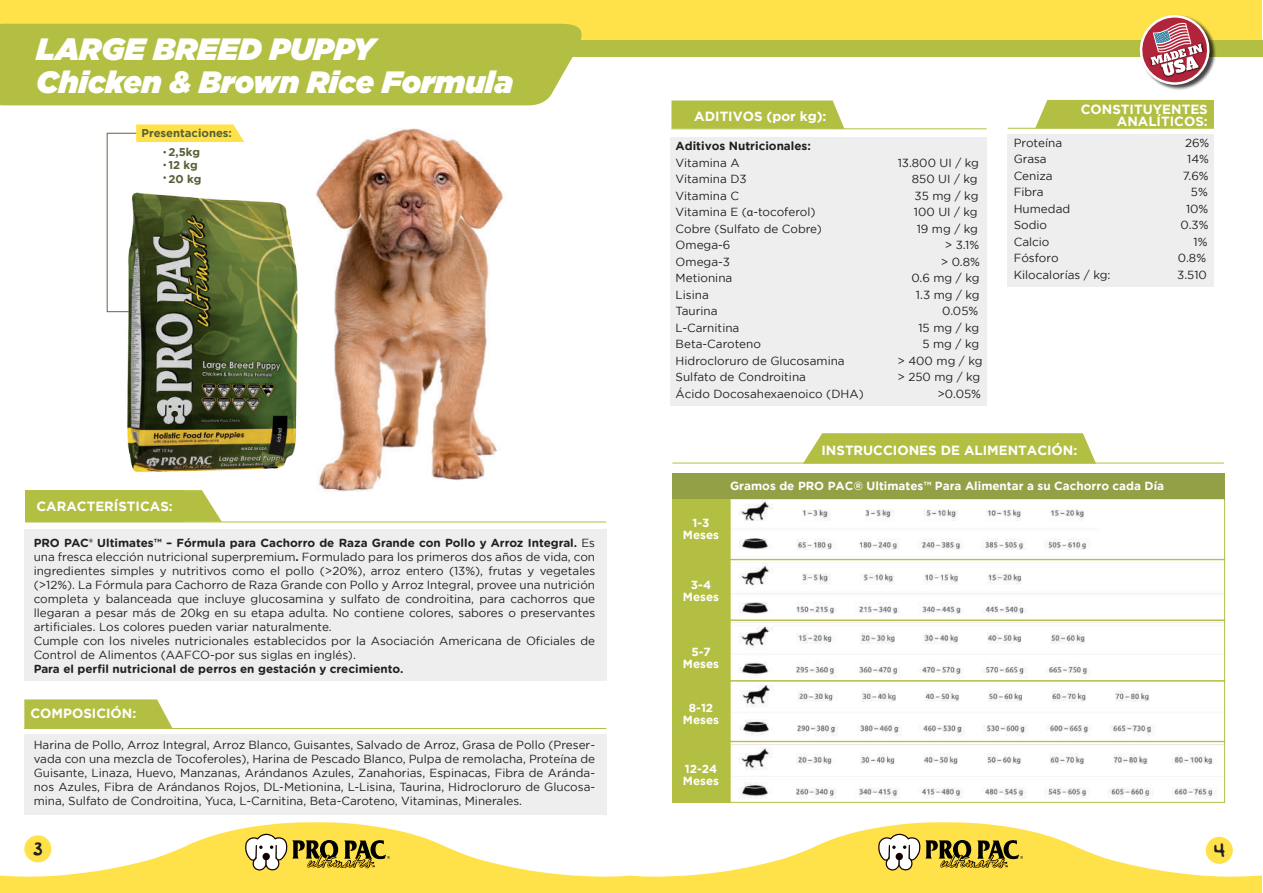
<style>
.page{position:relative;width:1263px;height:893px;background:#fff}
.page>*{position:absolute;margin:0;border:0;box-sizing:border-box;transform-origin:0 0}
.t1{font:italic 900 30.9px/33px "Gotham";color:#fff}
.t2{font:17.7px "Simpsonfont";color:#231f20}
.t3{font:700 13.35px/12px "Gotham";color:#fff;text-align:right}
.t4{font:11.7px/14.1px "Gotham";color:#231f20;text-align:justify}
.t5{font:700 11.7px "Gotham Rounded";color:#231f20}
.t6{font:700 11.7px/11.7px "Gotham";color:#fff;text-align:center}
.t7{font:700 11.7px "Gotham";color:#231f20}
.t8{font:700 11.25px/18.5px "Gotham";color:#586036;text-align:center}
.s1{font-family:"Gotham";font-weight:400}
.s2{font-family:"Gotham Rounded";font-weight:700}
.s3{font-family:"Myriad Pro"}
</style>
<div class="page">
<svg style="left:183px;top:490px;width:39px;height:32px"></svg>
<div style="left:25px;top:490px;width:158px;height:32px;background:#b3bf43"></div>
<div style="left:1035px;top:100px;width:179px;height:28px;background:#b3bf43"></div>
<hr style="left:1008px;top:128px;width:206px;height:1px;background:#b3bf43">
<img style="left:254px;top:105px;width:280px;height:387px">
<div style="left:24px;top:734px;width:582px;height:81px;background:#eee"></div>
<div style="left:0;top:0;width:1261px;height:47px;background:#ffe249"></div>
<div style="left:554px;top:41px;width:709px;height:16px;background:#b3bf43"></div>
<div style="left:0;top:24px;width:590px;height:81px;background:#b3bf43"></div>
<div style="left:24px;top:529px;width:582px;height:151px;background:#eee"></div>
<img style="left:739px;top:501px;width:349px;height:49px">
<img style="left:732px;top:563px;width:491px;height:173px">
<img style="left:729px;top:744px;width:494px;height:59px">
<div style="left:730px;top:559px;width:495px;height:62px;border:1px solid #b3bf43"></div>
<div style="left:730px;top:620px;width:495px;height:61px;border:1px solid #b3bf43"></div>
<div style="left:730px;top:680px;width:495px;height:62px;border:1px solid #b3bf43"></div>
<div style="left:730px;top:741px;width:495px;height:62px;border:1px solid #b3bf43"></div>
<div style="left:672px;top:499px;width:58px;height:303px;background:#b3bf43"></div>
<div style="left:672px;top:473px;width:552px;height:26px;background:#94a046"></div>
<svg style="left:24px;top:699px;width:149px;height:29px;background:#b8c350"></svg>
<hr style="left:24px;top:728px;width:582px;height:1px;background:#b3bf43">
<div style="left:1008px;top:135px;width:206px;height:152px;background:#eee"></div>
<div style="left:670px;top:137px;width:317px;height:269px;background:#eee"></div>
<svg style="left:671px;top:101px;width:173px;height:28px;background:#b5c14a"></svg>
<hr style="left:671px;top:129px;width:316px;height:1px;background:#b3bf43">
<svg style="left:803px;top:433px;width:293px;height:30px;background:#b7c24e"></svg>
<hr style="left:672px;top:463px;width:552px;height:1px;background:#b3bf43">
<hr style="left:25px;top:522px;width:581px;height:1px;background:#b3bf43">
<img style="left:1168px;top:40px;width:49px;height:50px">
<svg style="left:1136px;top:15px;width:78px;height:73px"></svg>
<svg style="left:107px;top:124px;width:137px;height:188px"></svg>
<svg style="left:0;top:822px;width:1261px;height:71px"></svg>
<img style="left:111px;top:180px;width:203px;height:304px">
<h1 class="t1" style="left:37px;top:32px;width:478px">LARGE BREED PUPPY<br>Chicken &amp; Brown Rice Formula</h1>
<p class="t8" style="left:141px;top:124px;width:92px">Presentaciones:<br>2,5kg</p>
<p class="t8" style="left:168px;top:158px;width:34px;line-height:13.5px;text-align:left">12 kg<br>20 kg</p>
<p class="t3" style="left:36px;top:500px;width:138px">CARACTERÍSTICAS:</p>
<p class="t5" style="left:34px;top:534px;width:563px">PRO PAC® Ultimates™ – Fórmula para Cachorro de Raza Grande con Pollo y Arroz Integral. <span class="s1">Es</span></p>
<p class="t4" style="left:34px;top:549px;width:563px;text-align:left">una fresca elección nutricional superpremium<span class="s2">.</span> Formulado para los primeros dos años de vida, con ingredientes simples y nutritivos como el pollo (&gt;20%), arroz entero (13%), frutas y vegetales (&gt;12%). La Fórmula para Cachorro de Raza Grande con Pollo y Arroz Integral, provee una nutrición completa y balanceada que incluye glucosamina y sulfato de condroitina, para cachorros que llegaran a pesar más de 20kg en su etapa adulta. No contiene colores, sabores o preservantes artificiales. Los colores pueden variar naturalmente.<br>Cumple con los niveles nutricionales establecidos por la Asociación Americana de Oficiales de Control de Alimentos (AAFCO-por sus siglas en inglés).</p>
<p class="t5" style="left:34px;top:660px;width:371px">Para el perfil nutricional de perros en gestación y crecimiento.</p>
<p class="t3" style="left:30px;top:707px;width:107px">COMPOSICIÓN:</p>
<p class="t4" style="left:34px;top:738px;width:563px">Harina de Pollo, Arroz Integral, Arroz Blanco, Guisantes, Salvado de Arroz, Grasa de Pollo (Preser&shy;vada con una mezcla de Tocoferoles), Harina de Pescado Blanco, Pulpa de remolacha, Proteína de Guisante, Linaza, Huevo, Manzanas, Arándanos Azules, Zanahorias, Espinacas, Fibra de Aránda&shy;nos Azules, Fibra de Arándanos Rojos, DL-Metionina, L-Lisina, Taurina, Hidrocloruro de Glucosa&shy;mina, Sulfato de Condroitina, Yuca, L-Carnitina, Beta-Caroteno, Vitaminas, Minerales.</p>
<p class="t3" style="left:694px;top:110px;width:134px">ADITIVOS (por kg):</p>
<p class="t7" style="left:676px;top:139px;width:137px">Aditivos Nutricionales:</p>
<p class="t4" style="left:676px;top:155px;width:66px">Vitamina A</p>
<p class="t4" style="left:898px;top:155px;width:83px">13.800 UI / kg</p>
<p class="t4" style="left:676px;top:172px;width:73px">Vitamina D3</p>
<p class="t4" style="left:912px;top:172px;width:67px">850 UI / kg</p>
<p class="t4" style="left:676px;top:188px;width:65px">Vitamina C</p>
<p class="t4" style="left:915px;top:188px;width:65px">35 mg / kg</p>
<p class="t4" style="left:676px;top:205px;width:141px">Vitamina E (<span class="s3">α</span>-tocoferol)</p>
<p class="t4" style="left:914px;top:205px;width:65px">100 UI / kg</p>
<p class="t4" style="left:676px;top:221px;width:148px">Cobre (Sulfato de Cobre)</p>
<p class="t4" style="left:917px;top:221px;width:63px">19 mg / kg</p>
<p class="t4" style="left:676px;top:238px;width:56px">Omega-6</p>
<p class="t4" style="left:945px;top:238px;width:36px">&gt; 3.1%</p>
<p class="t4" style="left:676px;top:254px;width:56px">Omega-3</p>
<p class="t4" style="left:941px;top:254px;width:41px">&gt; 0.8%</p>
<p class="t4" style="left:676px;top:271px;width:58px">Metionina</p>
<p class="t4" style="left:911px;top:271px;width:70px">0.6 mg / kg</p>
<p class="t4" style="left:676px;top:287px;width:35px">Lisina</p>
<p class="t4" style="left:916px;top:287px;width:65px">1.3 mg / kg</p>
<p class="t4" style="left:676px;top:304px;width:43px">Taurina</p>
<p class="t4" style="left:942px;top:304px;width:38px">0.05%</p>
<p class="t4" style="left:676px;top:320px;width:65px">L-Carnitina</p>
<p class="t4" style="left:918px;top:320px;width:62px">15 mg / kg</p>
<p class="t4" style="left:676px;top:337px;width:87px">Beta-Caroteno</p>
<p class="t4" style="left:922px;top:337px;width:58px">5 mg / kg</p>
<p class="t4" style="left:676px;top:353px;width:171px">Hidrocloruro de Glucosamina</p>
<p class="t4" style="left:897px;top:353px;width:87px">&gt; 400 mg / kg</p>
<p class="t4" style="left:676px;top:370px;width:132px">Sulfato de Condroitina</p>
<p class="t4" style="left:897px;top:370px;width:85px">&gt; 250 mg / kg</p>
<p class="t4" style="left:676px;top:386px;width:190px">Ácido Docosahexaenoico (DHA)</p>
<p class="t4" style="left:937px;top:386px;width:45px">&gt;0.05%</p>
<p class="t3" style="left:1081px;top:103px;width:128px">CONSTITUYENTES<br>ANALÍTICOS:</p>
<p class="t4" style="left:1014px;top:135px;width:50px">Proteína</p>
<p class="t4" style="left:1185px;top:135px;width:26px">26%</p>
<p class="t4" style="left:1014px;top:152px;width:34px">Grasa</p>
<p class="t4" style="left:1187px;top:152px;width:23px">14%</p>
<p class="t4" style="left:1014px;top:168px;width:41px">Ceniza</p>
<p class="t4" style="left:1183px;top:168px;width:28px">7.6%</p>
<p class="t4" style="left:1014px;top:185px;width:31px">Fibra</p>
<p class="t4" style="left:1191px;top:185px;width:18px">5%</p>
<p class="t4" style="left:1014px;top:201px;width:58px">Humedad</p>
<p class="t4" style="left:1186px;top:201px;width:24px">10%</p>
<p class="t4" style="left:1014px;top:218px;width:35px">Sodio</p>
<p class="t4" style="left:1180px;top:218px;width:29px">0.3%</p>
<p class="t4" style="left:1014px;top:234px;width:37px">Calcio</p>
<p class="t4" style="left:1193px;top:234px;width:15px">1%</p>
<p class="t4" style="left:1014px;top:251px;width:46px">Fósforo</p>
<p class="t4" style="left:1178px;top:251px;width:30px">0.8%</p>
<p class="t4" style="left:1014px;top:267px;width:98px">Kilocalorías / kg:</p>
<p class="t4" style="left:1177px;top:267px;width:31px">3.510</p>
<p class="t3" style="left:821px;top:444px;width:257px">INSTRUCCIONES DE ALIMENTACIÓN:</p>
<p class="t6" style="left:683px;top:517px;width:38px">1-3<br>Meses</p>
<p class="t6" style="left:730px;top:479px;width:436px">Gramos de PRO PAC® Ultimates™ Para Alimentar a su Cachorro cada Día</p>
<p class="t6" style="left:683px;top:579px;width:38px">3-4<br>Meses</p>
<p class="t6" style="left:683px;top:646px;width:38px">5-7<br>Meses</p>
<p class="t6" style="left:683px;top:702px;width:38px">8-12<br>Meses</p>
<p class="t6" style="left:683px;top:763px;width:38px;text-align:left">12-24<br>Meses</p>
<h2 class="t2" style="left:33px;top:835px;width:11px">3</h2>
<h2 class="t2" style="left:1214px;top:836px;width:12px">4</h2>
</div>
